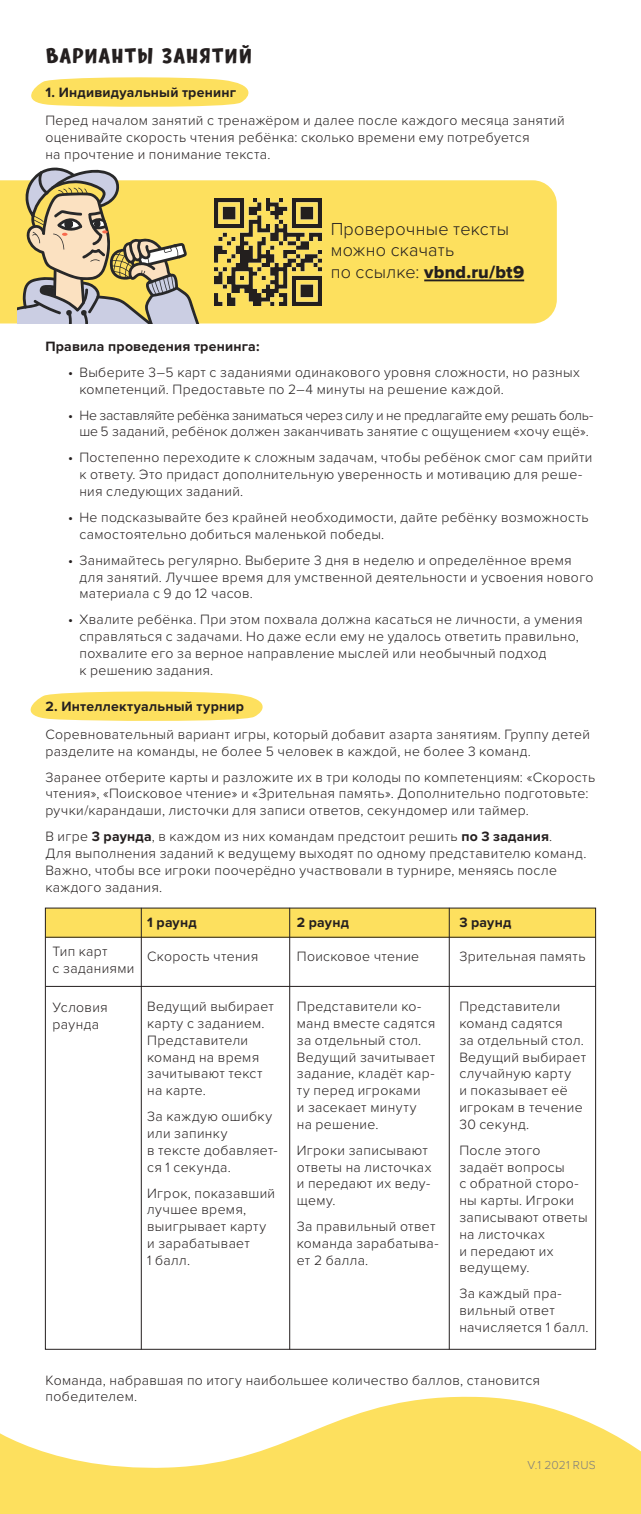
<style>
.page{position:relative;width:641px;height:1514px;background:#fff}
.page>*{position:absolute;margin:0;border:0;box-sizing:border-box;transform-origin:0 0}
.t1{font:700 22px "Umnik";letter-spacing:.04em;color:#241f1f}
.t2{font:300 18px/21.6px "Proxima Nova";letter-spacing:.015em;color:#241f1f}
.t3{font:18px "Proxima Nova Extrabld";letter-spacing:.01em;color:#241f1f}
.t4{font:300 14px/16.8px "Proxima Nova";letter-spacing:.025em;color:#241f1f}
.t5{font:300 14px/16.8px "Proxima Nova";letter-spacing:-.01em;color:#241f1f;text-align:center}
.t6{font:700 14px "Proxima Nova";letter-spacing:.015em;color:#241f1f}
.t7{font:300 12px "Proxima Nova";letter-spacing:.025em;color:#7d7c7e}
.s1{font-family:"Proxima Nova";font-weight:300}
.s2{font-weight:400}
.s3{font-weight:700}
</style>
<div class="page">
<div style="left:0;top:180px;width:557px;height:143px;background:#fde05e"></div>
<svg style="left:17px;top:167px;width:190px;height:156px;background:#d0c089"></svg>
<svg style="left:31px;top:77px;width:218px;height:30px;background:#fde372"></svg>
<svg style="left:30px;top:691px;width:233px;height:30px;background:#fde372"></svg>
<div style="left:45px;top:908px;width:550px;height:29px;background:#fde05e"></div>
<hr style="left:141px;top:908px;width:1px;height:441px;background:#241f1f">
<hr style="left:289px;top:908px;width:1px;height:441px;background:#241f1f">
<hr style="left:449px;top:908px;width:1px;height:441px;background:#241f1f">
<hr style="left:45px;top:937px;width:550px;height:1px;background:#241f1f">
<hr style="left:46px;top:986px;width:550px;height:1px;background:#241f1f">
<svg style="left:0;top:1396px;width:641px;height:118px;fill:#fde05e"></svg>
<hr style="left:424px;top:279px;width:100px;height:2px;background:#241f1f">
<img style="left:215px;top:199px;width:106px;height:106px">
<h1 class="t1" style="left:45px;top:45px;width:208px">ВАРИАНТЫ ЗАНЯТИЙ</h1>
<p class="t6" style="left:45px;top:82px;width:192px">1. Индивидуальный тренинг</p>
<p class="t4" style="left:45px;top:111px;width:521px">Перед началом занятий с тренажёром и далее после каждого месяца занятий оценивайте скорость чтения ребёнка: сколько времени ему потребуется<br>на прочтение и понимание текста.</p>
<p class="t2" style="left:330px;top:217px;width:180px">Проверочные тексты можно скачать</p>
<p class="t3" style="left:330px;top:259px;width:195px"><span class="s1">по ссылке:</span> vbnd.ru/bt9</p>
<p class="t6" style="left:45px;top:336px;width:216px">Правила проведения тренинга:</p>
<p class="t4" style="left:79px;top:363px;width:502px;text-indent:-11px"><span class="s2">•</span> Выберите 3–5 карт с заданиями одинакового уровня сложности, но разных компетенций. Предоставьте по 2–4 минуты на решение каждой.</p>
<p class="t5" style="left:68px;top:406px;width:526px"><span class="s2">•</span> Не заставляйте ребёнка заниматься через силу и не предлагайте ему решать боль&shy;ше 5 заданий, ребёнок должен заканчивать занятие с ощущением «хочу ещё».</p>
<p class="t4" style="left:79px;top:448px;width:514px;text-indent:-11px"><span class="s2">•</span> Постепенно переходите к сложным задачам, чтобы ребёнок смог сам прийти к ответу. Это придаст дополнительную уверенность и мотивацию для реше&shy;ния следующих заданий.</p>
<p class="t4" style="left:79px;top:508px;width:510px;text-indent:-11px"><span class="s2">•</span> Не подсказывайте без крайней необходимости, дайте ребёнку возможность самостоятельно добиться маленькой победы.</p>
<p class="t4" style="left:79px;top:551px;width:515px;text-indent:-11px"><span class="s2">•</span> Занимайтесь регулярно. Выберите 3 дня в неделю и определённое время для занятий. Лучшее время для умственной деятельности и усвоения нового материала с 9 до 12 часов.</p>
<p class="t4" style="left:79px;top:610px;width:504px;text-indent:-11px"><span class="s2">•</span> Хвалите ребёнка. При этом похвала должна касаться не личности, а умения справляться с задачами. Но даже если ему не удалось ответить правильно, похвалите его за верное направление мыслей или необычный подход<br>к решению задания.</p>
<p class="t6" style="left:45px;top:696px;width:200px">2. Интеллектуальный турнир</p>
<p class="t4" style="left:45px;top:725px;width:546px">Соревновательный вариант игры, который добавит азарта занятиям. Группу детей разделите на команды, не более 5 человек в каждой, не более 3 команд.</p>
<p class="t4" style="left:45px;top:768px;width:551px">Заранее отберите карты и разложите их в три колоды по компетенциям: «Скорость чтения», «Поисковое чтение» и «Зрительная память». Дополнительно подготовьте: ручки/карандаши, листочки для записи ответов, секундомер или таймер.</p>
<p class="t4" style="left:45px;top:827px;width:542px">В игре <span class="s3">3 раунда</span>, в каждом из них командам предстоит решить <span class="s3">по 3 задания</span>.<br>Для выполнения заданий к ведущему выходят по одному представителю команд.<br>Важно, чтобы все игроки поочерёдно участвовали в турнире, меняясь после каждого задания.</p>
<p class="t4" style="left:53px;top:942px;width:83px">Тип карт<br>с заданиями</p>
<p class="t4" style="left:53px;top:998px;width:57px">Условия раунда</p>
<p class="t6" style="left:147px;top:912px;width:51px">1 раунд</p>
<p class="t4" style="left:147px;top:947px;width:113px">Скорость чтения</p>
<p class="t4" style="left:147px;top:997px;width:128px">Ведущий выбирает карту с заданием.<br>Представители команд на время зачитывают текст на карте.</p>
<p class="t4" style="left:147px;top:1107px;width:132px">За каждую ошибку или запинку<br>в тексте добавляет&shy;ся 1 секунда.</p>
<p class="t4" style="left:147px;top:1184px;width:129px">Игрок, показавший лучшее время, выигрывает карту и зарабатывает<br>1 балл.</p>
<p class="t6" style="left:297px;top:912px;width:54px">2 раунд</p>
<p class="t4" style="left:297px;top:947px;width:124px">Поисковое чтение</p>
<p class="t4" style="left:297px;top:997px;width:140px">Представители ко&shy;манд вместе садятся за отдельный стол.<br>Ведущий зачитывает задание, кладёт кар&shy;ту перед игроками<br>и засекает минуту<br>на решение.</p>
<p class="t4" style="left:297px;top:1141px;width:136px">Игроки записывают ответы на листочках и передают их веду&shy;щему.</p>
<p class="t4" style="left:297px;top:1217px;width:143px">За правильный ответ команда зарабатыва&shy;ет 2 балла.</p>
<p class="t6" style="left:459px;top:912px;width:53px">3 раунд</p>
<p class="t4" style="left:459px;top:947px;width:128px">Зрительная память</p>
<p class="t4" style="left:459px;top:997px;width:128px">Представители команд садятся<br>за отдельный стол.<br>Ведущий выбирает случайную карту<br>и показывает её игрокам в течение<br>30 секунд.</p>
<p class="t4" style="left:459px;top:1141px;width:130px">После этого задаёт вопросы<br>с обратной сторо&shy;ны карты. Игроки записывают ответы на листочках<br>и передают их ведущему.</p>
<p class="t4" style="left:459px;top:1284px;width:131px">За каждый пра&shy;вильный ответ начисляется 1 балл.</p>
<p class="t4" style="left:46px;top:1370px;width:496px">Команда, набравшая по итогу наибольшее количество баллов, становится победителем.</p>
<p class="t7" style="left:527px;top:1456px;width:70px">V.1 2021 RUS</p>
</div>
